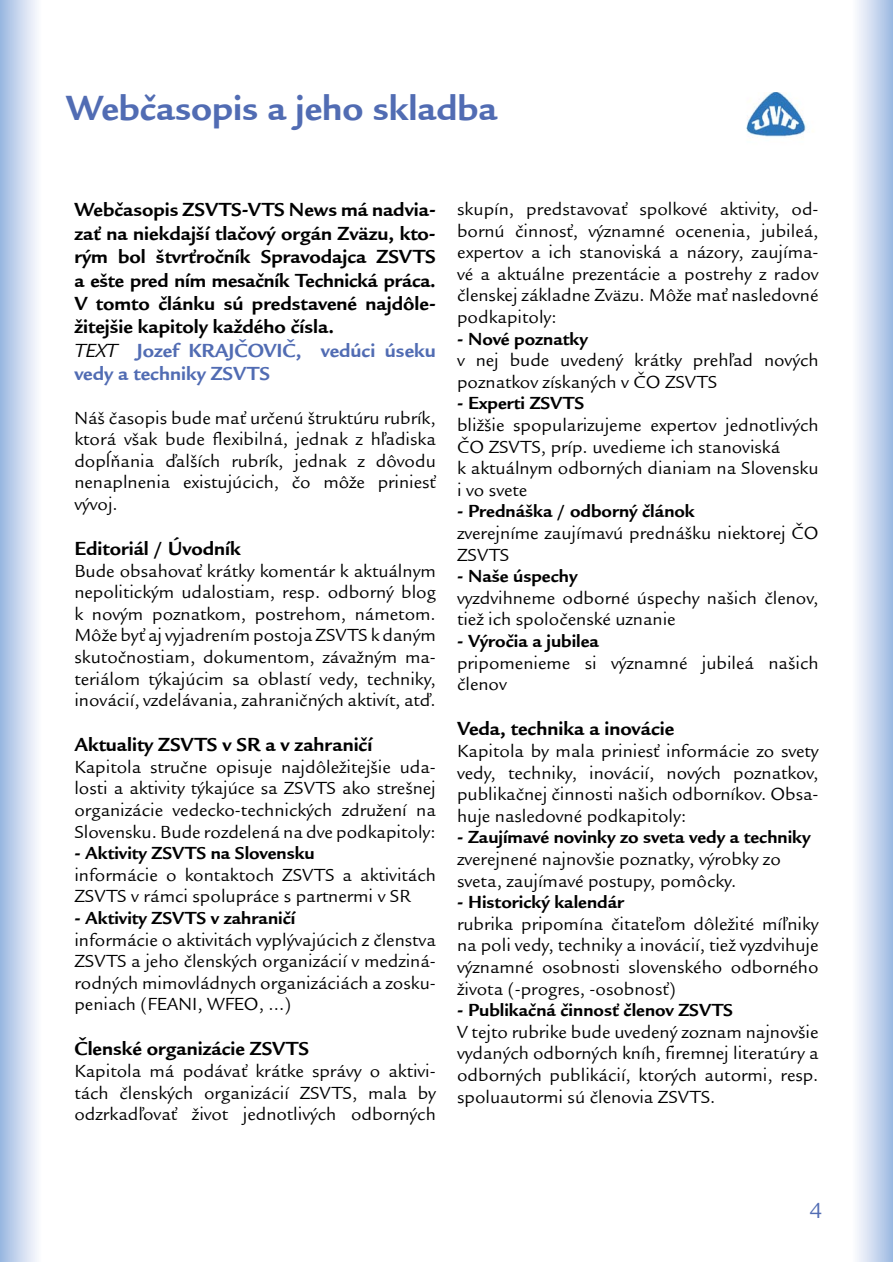
<style>
.page{position:relative;width:893px;height:1263px;background:#fff}
.page>*{position:absolute;margin:0;border:0;box-sizing:border-box;transform-origin:0 0}
.t1{font:700 36px "Legacy Sans Itc TEE";color:#516cb3}
.t2{font:22.5px "Legacy Sans Itc TEE";color:#516cb3}
.t3{font:700 19.5px/23.4px "Legacy Sans Itc TEE";color:#000}
.t4{font:18px/21.6px "Legacy Sans Itc TEE";color:#000;text-align:justify}
.t5{font:700 18px "Legacy Sans Itc TEE";color:#000}
.s1{font-weight:400;font-style:italic}
.s2{color:#516cb3}
</style>
<div class="page">
<div style="left:0;top:0;width:41px;height:1261px;background:linear-gradient(to right,#9bb8e1,#fffdff)"></div>
<div style="left:852px;top:0;width:41px;height:1261px;background:linear-gradient(to right,#fff,#9eb9e2)"></div>
<img style="left:746px;top:92px;width:61px;height:45px">
<h1 class="t1" style="left:66px;top:85px;width:433px">Webčasopis a jeho skladba</h1>
<p class="t3" style="left:74px;top:198px;width:363px">Webčasopis ZSVTS-VTS News má nadvia&shy;zať na niekdajší tlačový orgán Zväzu, kto&shy;rým bol štvrťročník Spravodajca ZSVTS a ešte pred ním mesačník Technická práca.<br>V tomto článku sú predstavené najdôle&shy;žitejšie kapitoly každého čísla.<br><span class="s1">TEXT</span> <span class="s2">Jozef KRAJČOVIČ, vedúci úseku vedy a techniky ZSVTS</span></p>
<p class="t4" style="left:74px;top:407px;width:363px">Náš časopis bude mať určenú štruktúru rubrík, ktorá však bude flexibilná, jednak z hľadiska dopĺňania ďalších rubrík, jednak z dôvodu nenaplnenia existujúcich, čo môže priniesť vývoj.</p>
<p class="t3" style="left:74px;top:537px;width:168px">Editoriál / Úvodník</p>
<p class="t4" style="left:74px;top:560px;width:363px">Bude obsahovať krátky komentár k aktuálnym nepolitickým udalostiam, resp. odborný blog k novým poznatkom, postrehom, námetom.<br>Môže byť aj vyjadrením postoja ZSVTS k daným skutočnostiam, dokumentom, závažným ma&shy;teriálom týkajúcim sa oblastí vedy, techniky, inovácií, vzdelávania, zahraničných aktivít, atď.</p>
<p class="t3" style="left:74px;top:733px;width:299px">Aktuality ZSVTS v SR a v zahraničí</p>
<p class="t4" style="left:74px;top:756px;width:363px">Kapitola stručne opisuje najdôležitejšie uda&shy;losti a aktivity týkajúce sa ZSVTS ako strešnej organizácie vedecko-technických združení na Slovensku. Bude rozdelená na dve podkapitoly:</p>
<p class="t5" style="left:74px;top:842px;width:242px">- Aktivity ZSVTS na Slovensku</p>
<p class="t4" style="left:74px;top:864px;width:363px">informácie o kontaktoch ZSVTS a aktivitách<br>ZSVTS v rámci spolupráce s partnermi v SR</p>
<p class="t5" style="left:74px;top:907px;width:222px">- Aktivity ZSVTS v zahraničí</p>
<p class="t4" style="left:74px;top:929px;width:363px">informácie o aktivitách vyplývajúcich z členstva ZSVTS a jeho členských organizácií v medziná&shy;rodných mimovládnych organizáciách a zosku&shy;peniach (FEANI, WFEO, ...)</p>
<p class="t3" style="left:74px;top:1037px;width:236px">Členské organizácie ZSVTS</p>
<p class="t4" style="left:74px;top:1060px;width:363px">Kapitola má podávať krátke správy o aktivi&shy;tách členských organizácií ZSVTS, mala by odzrkadľovať život jednotlivých odborných</p>
<p class="t4" style="left:457px;top:198px;width:363px">skupín, predstavovať spolkové aktivity, od&shy;bornú činnosť, významné ocenenia, jubileá, expertov a ich stanoviská a názory, zaujíma&shy;vé a aktuálne prezentácie a postrehy z radov členskej základne Zväzu. Môže mať nasledovné podkapitoly:</p>
<p class="t5" style="left:457px;top:327px;width:132px">- Nové poznatky</p>
<p class="t4" style="left:457px;top:350px;width:363px">v nej bude uvedený krátky prehľad nových poznatkov získaných v ČO ZSVTS</p>
<p class="t5" style="left:457px;top:392px;width:129px">- Experti ZSVTS</p>
<p class="t4" style="left:457px;top:414px;width:363px;text-align:left">bližšie spopularizujeme expertov jednotlivých ČO ZSVTS, príp. uvedieme ich stanoviská<br>k aktuálnym odborných dianiam na Slovensku i vo svete</p>
<p class="t5" style="left:457px;top:500px;width:239px">- Prednáška / odborný článok</p>
<p class="t4" style="left:457px;top:522px;width:363px">zverejníme zaujímavú prednášku niektorej ČO<br>ZSVTS</p>
<p class="t5" style="left:457px;top:565px;width:122px">- Naše úspechy</p>
<p class="t4" style="left:457px;top:587px;width:363px">vyzdvihneme odborné úspechy našich členov, tiež ich spoločenské uznanie</p>
<p class="t5" style="left:457px;top:630px;width:143px">- Výročia a jubilea</p>
<p class="t4" style="left:457px;top:652px;width:363px">pripomenieme si významné jubileá našich členov</p>
<p class="t3" style="left:457px;top:717px;width:219px">Veda, technika a inovácie</p>
<p class="t4" style="left:457px;top:740px;width:363px">Kapitola by mala priniesť informácie zo svety vedy, techniky, inovácií, nových poznatkov, publikačnej činnosti našich odborníkov. Obsa&shy;huje nasledovné podkapitoly:</p>
<p class="t5" style="left:457px;top:826px;width:355px">- Zaujímavé novinky zo sveta vedy a techniky</p>
<p class="t4" style="left:457px;top:848px;width:325px">zverejnené najnovšie poznatky, výrobky zo sveta, zaujímavé postupy, pomôcky.</p>
<p class="t5" style="left:457px;top:891px;width:169px">- Historický kalendár</p>
<p class="t4" style="left:457px;top:913px;width:363px">rubrika pripomína čitateľom dôležité míľniky na poli vedy, techniky a inovácií, tiež vyzdvihuje významné osobnosti slovenského odborného života (-progres, -osobnosť)</p>
<p class="t5" style="left:457px;top:999px;width:277px">- Publikačná činnosť členov ZSVTS</p>
<p class="t4" style="left:457px;top:1021px;width:363px">V tejto rubrike bude uvedený zoznam najnovšie vydaných odborných kníh, firemnej literatúry a odborných publikácií, ktorých autormi, resp. spoluautormi sú členovia ZSVTS.</p>
<p class="t2" style="left:809px;top:1197px;width:14px">4</p>
</div>
